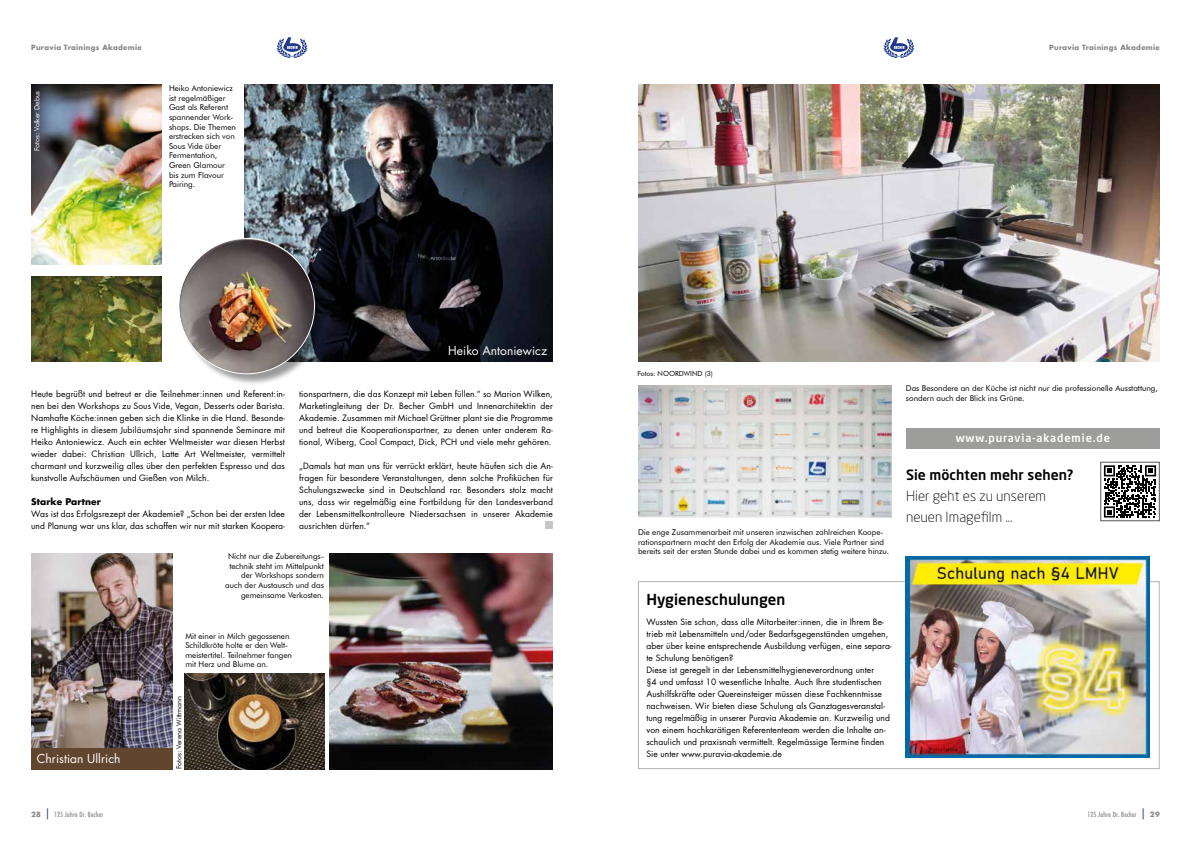
<style>
.page{position:relative;width:1191px;height:842px;background:#fff}
.page>*{position:absolute;margin:0;border:0;box-sizing:border-box;transform-origin:0 0}
.t1{font:500 15px "Neo Sans Std";letter-spacing:.005em;color:#000}
.t2{font:300 14px/21px "Neo Sans Std";letter-spacing:.005em;color:#000}
.t3{font:500 14px "Neo Sans Std";letter-spacing:.005em;color:#000}
.t4{font:12px "Futura LT Pro";letter-spacing:.005em;color:#fff}
.t5{font:500 11px "Neo Sans Std";letter-spacing:.08em;color:#fff}
.t6{font:700 9px "Futura LT Pro";letter-spacing:.01em;color:#000}
.t7{font:8.5px/12px "Futura LT Pro";letter-spacing:.005em;color:#000;text-align:justify}
.t8{font:8px/9.6px "Futura BT";color:#000}
.t9{font:700 7px "Futura LT Pro";letter-spacing:.04em;color:#878787}
.t10{font:500 condensed 7px "Futura LT Pro";letter-spacing:.03em;color:#878787}
.t11{font:7px "Futura BT";color:#000}
.t12{font:7px "Futura BT";color:#fff}
.s1{font-weight:700;font-stretch:normal}
.s2{font-weight:400;font-stretch:normal;font-size:11px;color:#213a8f}
</style>
<div class="page">
<svg style="left:1103px;top:465px;width:54px;height:53px"></svg>
<svg style="left:1104px;top:465px;width:52px;height:52px"></svg>
<div style="left:1100px;top:462px;width:59px;height:59px;border:1px solid #575756"></div>
<div style="left:638px;top:581px;width:521px;height:188px;border:1px solid #b3b2b2"></div>
<img style="left:244px;top:85px;width:309px;height:276px">
<img style="left:330px;top:553px;width:223px;height:216px">
<img style="left:31px;top:553px;width:142px;height:194px">
<img style="left:185px;top:673px;width:139px;height:96px">
<img style="left:906px;top:556px;width:243px;height:201px">
<img style="left:638px;top:385px;width:253px;height:133px">
<img style="left:638px;top:85px;width:521px;height:276px">
<div style="left:31px;top:747px;width:142px;height:22px;background:#62452f"></div>
<img style="left:31px;top:85px;width:131px;height:180px">
<div style="left:546px;top:522px;width:7px;height:7px;background:#c6c6c6"></div>
<img style="left:31px;top:277px;width:131px;height:84px">
<div style="left:906px;top:428px;width:253px;height:21px;background:#9d9d9c"></div>
<svg style="left:276px;top:37px;width:31px;height:21px"></svg>
<svg style="left:883px;top:37px;width:31px;height:21px"></svg>
<div style="left:180px;top:239px;width:146px;height:147px;background:#000;opacity:.4"></div>
<img style="left:179px;top:238px;width:135px;height:136px;border-radius:68px">
<p class="t9" style="left:31px;top:42px;width:112px">Puravia Trainings Akademie</p>
<p class="t12" style="left:33px;top:151px;width:62px;rotate:-90deg">Fotos: Volker Debus</p>
<p class="t8" style="left:169px;top:83px;width:69px">Heiko Antoniewicz ist regelmäßiger<br>Gast als Referent spannender Work&shy;shops. Die Themen erstrecken sich von<br>Sous Vide über<br>Fermentation,<br>Green Glamour bis zum Flavour<br>Pairing.</p>
<p class="t7" style="left:31px;top:388px;width:255px">Heute begrüßt und betreut er die Teilnehmer:innen und Referent:in&shy;nen bei den Workshops zu Sous Vide, Vegan, Desserts oder Barista.<br>Namhafte Köche:innen geben sich die Klinke in die Hand. Besonde&shy;re Highlights in diesem Jubiläumsjahr sind spannende Seminare mit Heiko Antoniewicz. Auch ein echter Weltmeister war diesen Herbst wieder dabei: Christian Ullrich, Latte Art Weltmeister, vermittelt charmant und kurzweilig alles über den perfekten Espresso und das kunstvolle Aufschäumen und Gießen von Milch.</p>
<p class="t6" style="left:31px;top:495px;width:71px">Starke Partner</p>
<p class="t7" style="left:31px;top:508px;width:255px">Was ist das Erfolgsrezept der Akademie? „Schon bei der ersten Idee und Planung war uns klar, das schaffen wir nur mit starken Koopera-</p>
<h3 class="t4" style="left:448px;top:343px;width:101px">Heiko Antoniewicz</h3>
<p class="t7" style="left:299px;top:388px;width:255px">tionspartnern, die das Konzept mit Leben füllen.“ so Marion Wilken, Marketingleitung der Dr. Becher GmbH und Innenarchitektin der Akademie. Zusammen mit Michael Grüttner plant sie die Programme und betreut die Kooperationspartner, zu denen unter anderem Ra&shy;tional, Wiberg, Cool Compact, Dick, PCH und viele mehr gehören.</p>
<p class="t7" style="left:299px;top:460px;width:255px">„Damals hat man uns für verrückt erklärt, heute häufen sich die An&shy;fragen für besondere Veranstaltungen, denn solche Profiküchen für Schulungszwecke sind in Deutschland rar. Besonders stolz macht uns, dass wir regelmäßig eine Fortbildung für den Landesverband der Lebensmittelkontrolleure Niedersachsen in unserer Akademie ausrichten dürfen.“</p>
<p class="t8" style="left:225px;top:551px;width:100px;text-align:right">Nicht nur die Zubereitungs&shy;technik steht im Mittelpunkt der Workshops sondern auch der Austausch und das gemeinsame Verkosten.</p>
<h3 class="t4" style="left:37px;top:750px;width:85px">Christian Ullrich</h3>
<p class="t8" style="left:185px;top:631px;width:108px">Mit einer in Milch gegossenen<br>Schildkröte holte er den Welt&shy;meistertitel. Teilnehmer fangen mit Herz und Blume an.</p>
<p class="t11" style="left:175px;top:769px;width:74px;rotate:-90deg">Fotos: Verena Wittmann</p>
<p class="t9" style="left:1049px;top:42px;width:112px">Puravia Trainings Akademie</p>
<p class="t11" style="left:637px;top:369px;width:77px">Fotos: NOORDWIND (3)</p>
<p class="t8" style="left:638px;top:527px;width:253px">Die enge Zusammenarbeit mit unseren inzwischen zahlreichen Koope&shy;rationspartnern macht den Erfolg der Akademie aus. Viele Partner sind bereits seit der ersten Stunde dabei und es kommen stetig weitere hinzu.</p>
<p class="t8" style="left:906px;top:383px;width:253px">Das Besondere an der Küche ist nicht nur die professionelle Ausstattung, sondern auch der Blick ins Grüne.</p>
<p class="t5" style="left:955px;top:431px;width:156px">www.puravia-akademie.de</p>
<h2 class="t3" style="left:906px;top:466px;width:169px">Sie möchten mehr sehen?</h2>
<h2 class="t2" style="left:906px;top:485px;width:141px">Hier geht es zu unserem neuen Imagefilm …</h2>
<h1 class="t1" style="left:646px;top:590px;width:140px">Hygieneschulungen</h1>
<p class="t7" style="left:646px;top:616px;width:247px;text-align:left">Wussten Sie schon, dass alle Mitarbeiter:innen, die in Ihrem Be&shy;trieb mit Lebensmitteln und/oder Bedarfsgegenständen umgehen, aber über keine entsprechende Ausbildung verfügen, eine separa&shy;te Schulung benötigen?<br>Diese ist geregelt in der Lebensmittelhygieneverordnung unter<br>§4 und umfasst 10 wesentliche Inhalte. Auch Ihre studentischen Aushilfskräfte oder Quereinsteiger müssen diese Fachkenntnisse nachweisen. Wir bieten diese Schulung als Ganztagesveranstal&shy;tung regelmäßig in unserer Puravia Akademie an. Kurzweilig und von einem hochkarätigen Referententeam werden die Inhalte an&shy;schaulich und praxisnah vermittelt. Regelmässige Termine finden Sie unter www.puravia-akademie.de</p>
<p class="t10" style="left:31px;top:810px;width:74px"><span class="s1">28</span> <span class="s2">|</span> 125 Jahre Dr. Becher</p>
<p class="t10" style="left:1087px;top:810px;width:74px">125 Jahre Dr. Becher <span class="s2">|</span> <span class="s1">29</span></p>
</div>
